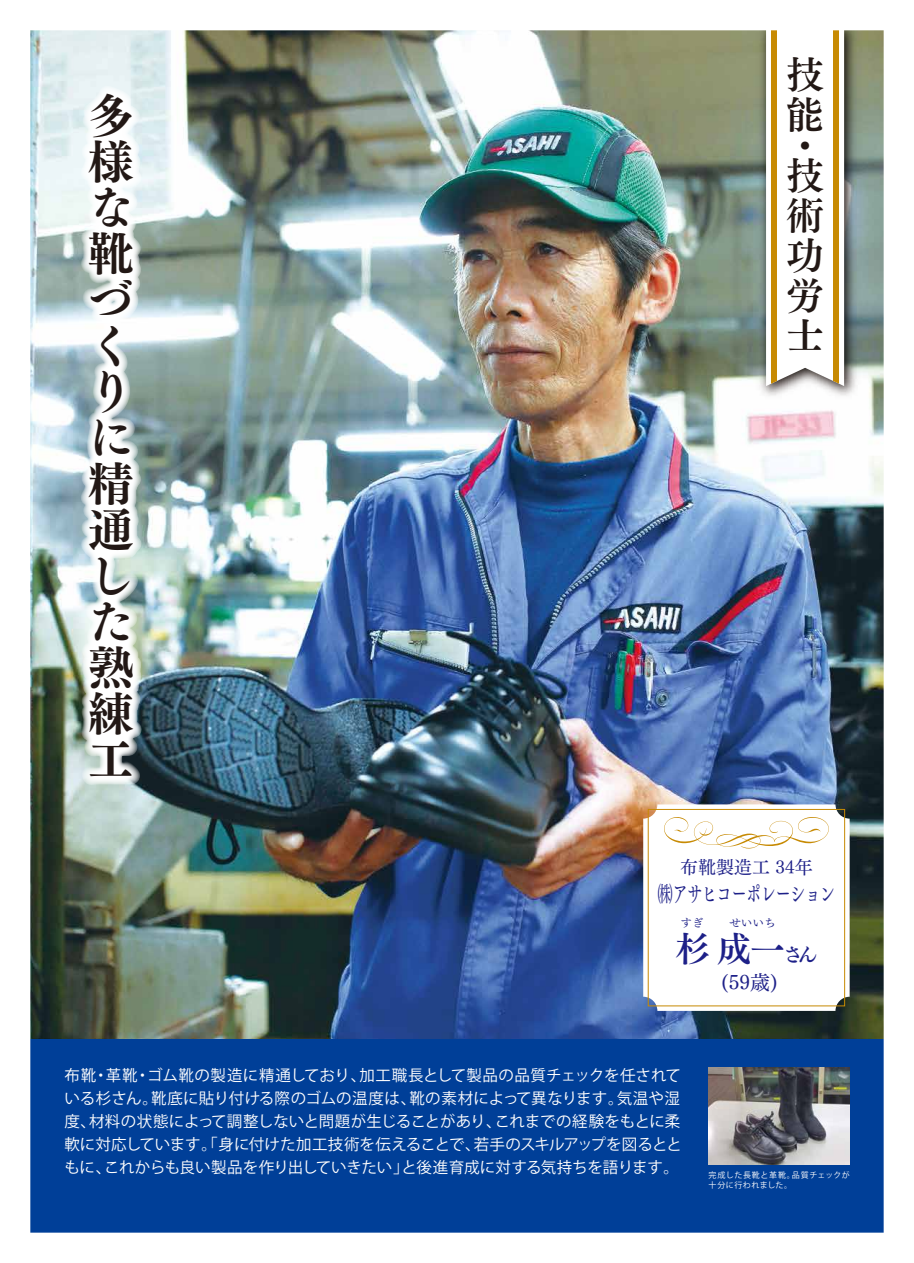
<style>
.page{position:relative;width:914px;height:1263px;background:#fff}
.page>*{position:absolute;margin:0;border:0;box-sizing:border-box;transform-origin:0 0}
.t1{font:46px/46px "Tsuku Min Pr 5 E";color:#221815}
.t2{font:38px/39.9px "Tsuku Min Pr 5 B";color:#221815}
.t3{font:34.9px "Tsuku Min Pr 5 B";color:#1d2088}
.t4{font:22px "Tsuku Min Pr 5 M";color:#1d2088;scale:.67 1}
.t5{font:20.1px "Tsuku Min Pr 5 M";color:#1d2088}
.t6{font:18px "Tsuku Min Pr 5 M";color:#1d2088}
.t7{font:15.5px/23px "Koz Go Pr 6 N";letter-spacing:-.005em;color:#fff}
.t8{font:11.6px "Tsuku Min Pr 5 M";color:#1d2088}
.t9{font:8px/10px "Koz Go Pr 6 N";letter-spacing:.06em;color:#fff}
.s1{font-size:20.1px}
</style>
<div class="page">
<img style="left:30px;top:30px;width:854px;height:1203px">
<h1 class="t1" style="left:88px;top:89px;width:47px">多様な靴づくりに精通した熟練工</h1>
<h2 class="t2" style="left:786px;top:52px;width:39px">技能</h2>
<h2 class="t2" style="left:786px;top:127px;width:39px;line-height:30.4px">・技</h2>
<h2 class="t2" style="left:786px;top:193px;width:38px;text-align:justify">術功労士</h2>
<p class="t6" style="left:680px;top:851px;width:134px">布靴製造工 34年</p>
<h3 class="t4" style="left:658px;top:873px;width:266px">㈱アサヒコーポレーション</h3>
<p class="t8" style="left:680px;top:912px;width:97px">すぎ　 せいいち</p>
<h3 class="t3" style="left:675px;top:918px;width:144px">杉 成一<span class="s1">さん</span></h3>
<p class="t5" style="left:721px;top:964px;width:58px">(59歳)</p>
<p class="t7" style="left:64px;top:1064px;width:619px">布靴・革靴・ゴム靴の製造に精通しており、加工職長として製品の品質チェックを任されている杉さん。靴底に貼り付ける際のゴムの温度は、靴の素材によって異なります。気温や湿度、材料の状態によって調整しないと問題が生じることがあり、これまでの経験をもとに柔軟に対応しています。「身に付けた加工技術を伝えることで、若手のスキルアップを図るとともに、これからも良い製品を作り出していきたい」と後進育成に対する気持ちを語ります。</p>
<p class="t9" style="left:709px;top:1170px;width:143px">完成した長靴と革靴。品質チェックが十分に行われました。</p>
</div>
